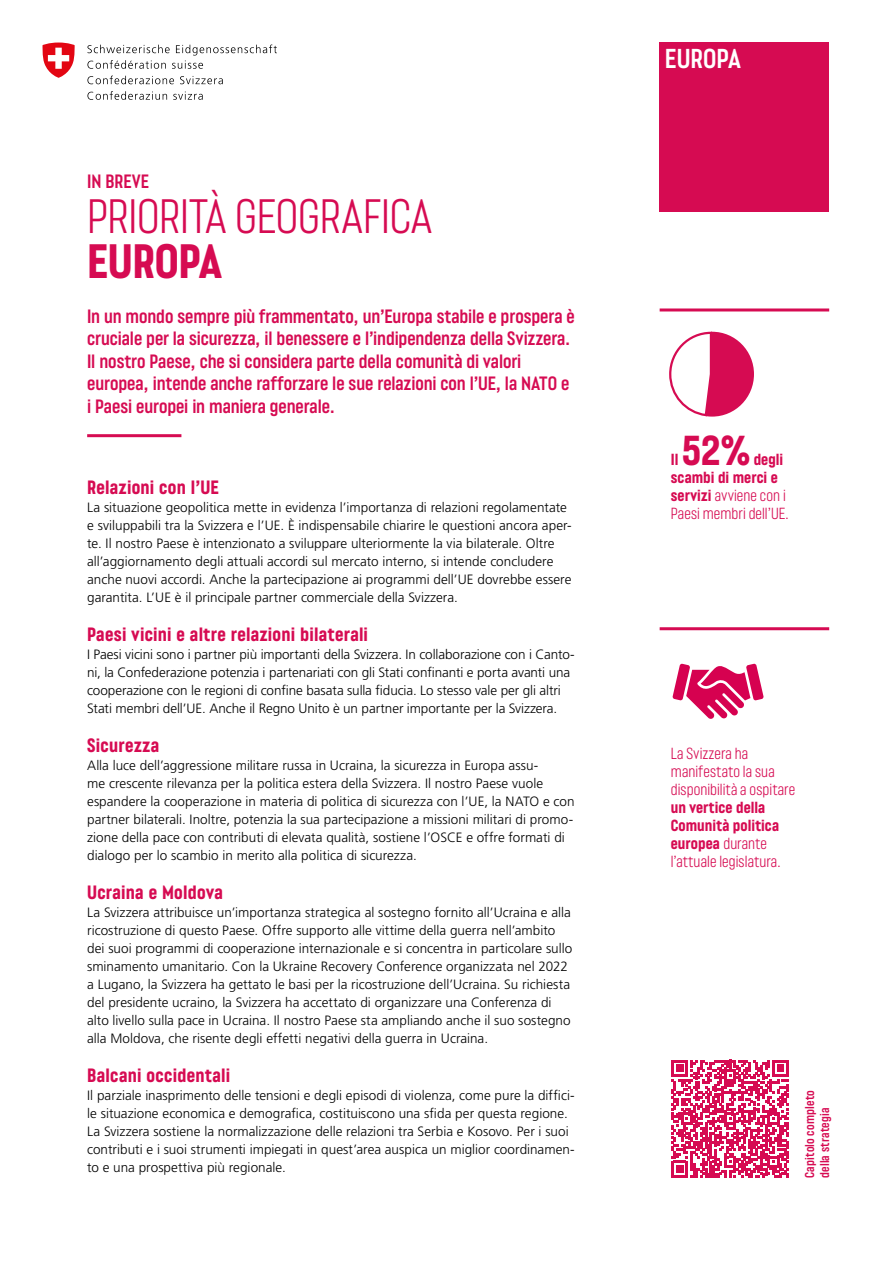
<style>
.page{position:relative;width:893px;height:1263px;background:#fff}
.page>*{position:absolute;margin:0;border:0;box-sizing:border-box;transform-origin:0 0}
.Haupttitel{font:45px/45px "Lutschine Regular Conx 2";letter-spacing:.005em;color:#d60b52}
.Fliesstext{font:39px "Lutschine Extra Bold Conx 2";color:#d60b52}
.Haupttitel-2{font:25.5px "Lutschine Bold Conx 2";color:#fff}
.Lead{font:18px/22.5px "Lutschine Bold Conx 2";letter-spacing:-.005em;color:#d60b52}
.Zwischentitel{font:18px "Lutschine Extra Bold Conx 2";letter-spacing:.015em;color:#d60b52}
.En_Bref{font:18px "Lutschine Bold Conx 2";letter-spacing:.005em;color:#d60b52}
.Fliesstext-2{font:15px/18px "Lutschine Regular Conx 2";letter-spacing:.01em;color:#d60b52}
.Fliesstext-3{font:15px "Lutschine Extra Bold Conx 2";color:#d60b52}
.Fliesstext-4{font:300 13.5px/18px "Frutiger LT Pro";color:#000}
.Fliesstext-5{font:12px/15px "Lutschine Bold Conx 2";letter-spacing:.015em;color:#d60b52}
.s1{font-family:"Lutschine Extra Bold Conx 2"}
</style>
<div class="page">
<div style="left:660px;top:43px;width:169px;height:169px;background:#d60b52"></div>
<svg style="left:672px;top:663px;width:92px;height:56px"></svg>
<svg style="left:87px;top:45px;width:190px;height:24px"></svg>
<svg style="left:87px;top:76px;width:87px;height:8px"></svg>
<svg style="left:180px;top:76px;width:43px;height:8px"></svg>
<svg style="left:87px;top:91px;width:80px;height:9px"></svg>
<svg style="left:173px;top:91px;width:30px;height:9px"></svg>
<svg style="left:43px;top:43px;width:32px;height:35px"></svg>
<svg style="left:669px;top:331px;width:85px;height:86px"></svg>
<hr style="left:660px;top:308px;width:169px;height:3px;background:#d60b52">
<hr style="left:660px;top:627px;width:169px;height:3px;background:#d60b52">
<hr style="left:87px;top:434px;width:94px;height:3px;background:#d60b52">
<svg style="left:671px;top:1060px;width:118px;height:117px"></svg>
<p class="En_Bref" style="left:87px;top:170px;width:63px">IN BREVE</p>
<p class="Haupttitel" style="left:87px;top:194px;width:346px">PRIORITÀ GEOGRAFICA<br><span class="s1">EUROPA</span></p>
<p class="Lead" style="left:87px;top:306px;width:489px">In un mondo sempre più frammentato, un’Europa stabile e prospera è cruciale per la sicurezza, il benessere e l’indipendenza della Svizzera.<br>Il nostro Paese, che si considera parte della comunità di valori europea, intende anche rafforzare le sue relazioni con l’UE, la NATO e i Paesi europei in maniera generale.</p>
<p class="Haupttitel-2" style="left:665px;top:43px;width:77px">EUROPA</p>
<p class="Fliesstext" style="left:682px;top:426px;width:70px">52%</p>
<p class="Fliesstext-2" style="left:671px;top:450px;width:120px;text-indent:83px"><span class="s1">degli scambi di merci e servizi</span> avviene con i<br>Paesi membri dell’UE.</p>
<p class="Fliesstext-3" style="left:671px;top:449px;width:9px">Il</p>
<p class="Zwischentitel" style="left:87px;top:476px;width:133px">Relazioni con l’UE</p>
<p class="Fliesstext-4" style="left:87px;top:498px;width:486px">La situazione geopolitica mette in evidenza l’importanza di relazioni regolamentate e sviluppabili tra la Svizzera e l’UE. È indispensabile chiarire le questioni ancora aper&shy;te. Il nostro Paese è intenzionato a sviluppare ulteriormente la via bilaterale. Oltre all’aggiornamento degli attuali accordi sul mercato interno, si intende concludere anche nuovi accordi. Anche la partecipazione ai programmi dell’UE dovrebbe essere garantita. L’UE è il principale partner commerciale della Svizzera.</p>
<p class="Zwischentitel" style="left:87px;top:623px;width:282px">Paesi vicini e altre relazioni bilaterali</p>
<p class="Fliesstext-4" style="left:87px;top:645px;width:489px">I Paesi vicini sono i partner più importanti della Svizzera. In collaborazione con i Canto&shy;ni, la Confederazione potenzia i partenariati con gli Stati confinanti e porta avanti una cooperazione con le regioni di confine basata sulla fiducia. Lo stesso vale per gli altri Stati membri dell’UE. Anche il Regno Unito è un partner importante per la Svizzera.</p>
<p class="Zwischentitel" style="left:87px;top:734px;width:74px">Sicurezza</p>
<p class="Fliesstext-4" style="left:87px;top:756px;width:489px">Alla luce dell’aggressione militare russa in Ucraina, la sicurezza in Europa assu-<br>me crescente rilevanza per la politica estera della Svizzera. Il nostro Paese vuole espandere la cooperazione in materia di politica di sicurezza con l’UE, la NATO e con partner bilaterali. Inoltre, potenzia la sua partecipazione a missioni militari di promo&shy;zione della pace con contributi di elevata qualità, sostiene l’OSCE e offre formati di dialogo per lo scambio in merito alla politica di sicurezza.</p>
<p class="Zwischentitel" style="left:87px;top:881px;width:137px">Ucraina e Moldova</p>
<p class="Fliesstext-4" style="left:87px;top:903px;width:487px">La Svizzera attribuisce un’importanza strategica al sostegno fornito all’Ucraina e alla ricostruzione di questo Paese. Offre supporto alle vittime della guerra nell’ambito dei suoi programmi di cooperazione internazionale e si concentra in particolare sullo sminamento umanitario. Con la Ukraine Recovery Conference organizzata nel 2022 a Lugano, la Svizzera ha gettato le basi per la ricostruzione dell’Ucraina. Su richiesta del presidente ucraino, la Svizzera ha accettato di organizzare una Conferenza di alto livello sulla pace in Ucraina. Il nostro Paese sta ampliando anche il suo sostegno alla Moldova, che risente degli effetti negativi della guerra in Ucraina.</p>
<p class="Zwischentitel" style="left:87px;top:1064px;width:145px">Balcani occidentali</p>
<p class="Fliesstext-4" style="left:87px;top:1086px;width:489px">Il parziale inasprimento delle tensioni e degli episodi di violenza, come pure la diffici&shy;le situazione economica e demografica, costituiscono una sfida per questa regione.<br>La Svizzera sostiene la normalizzazione delle relazioni tra Serbia e Kosovo. Per i suoi contributi e i suoi strumenti impiegati in quest’area auspica un miglior coordinamen&shy;to e una prospettiva più regionale.</p>
<p class="Fliesstext-5" style="left:803px;top:1178px;width:89px;rotate:-90deg">Capitolo completo della strategia</p>
<p class="Fliesstext-2" style="left:671px;top:744px;width:126px">La Svizzera ha manifestato la sua disponibilità a ospitare <span class="s1">un vertice della<br>Comunità politica europea</span> durante l’attuale legislatura.</p>
</div>
